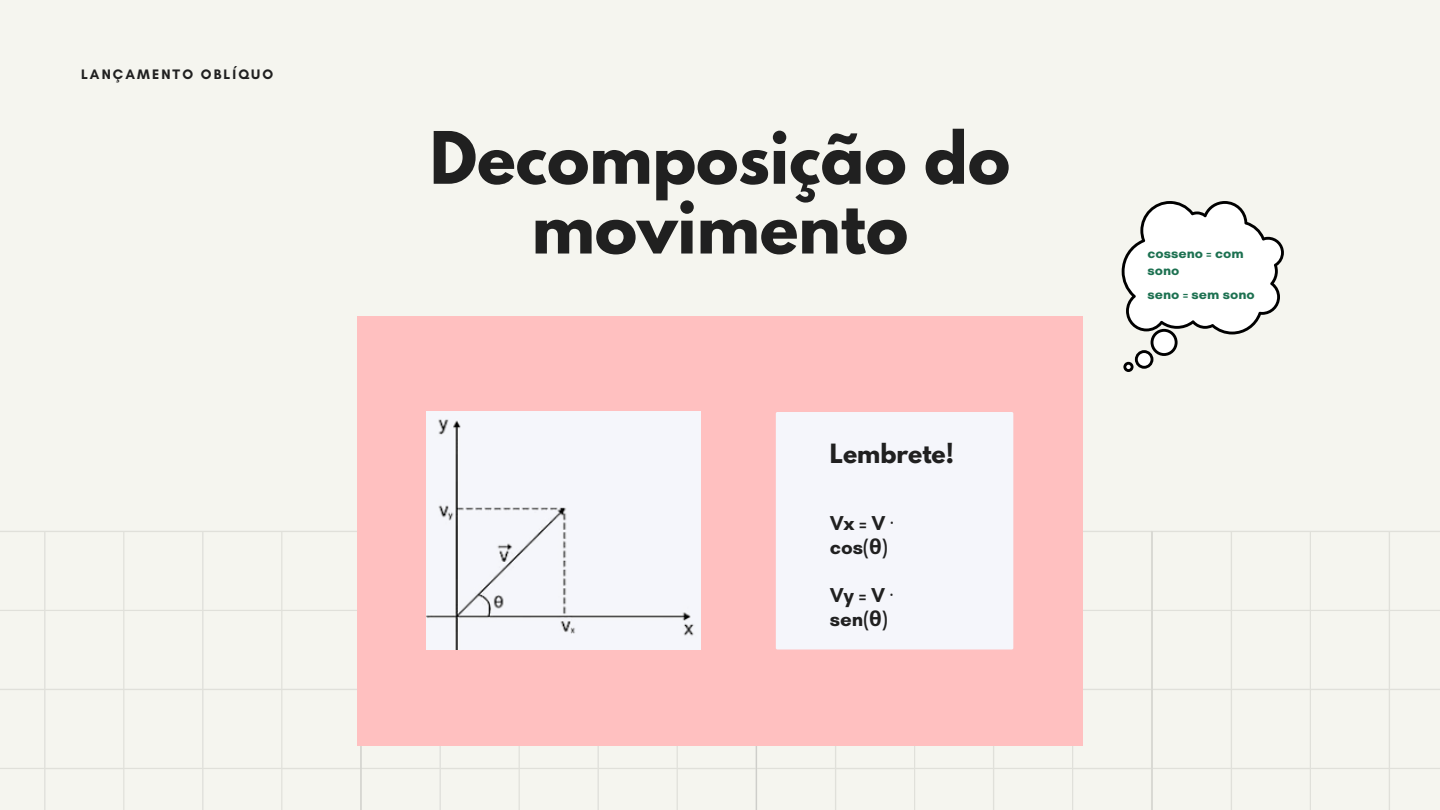
<style>
.page{position:relative;width:1440px;height:810px;background:#f5f5ef}
.page>*{position:absolute;margin:0;border:0;box-sizing:border-box;transform-origin:0 0}
.t1{font:700 64px/69.8px "League Spartan";color:#202020;text-align:center}
.t2{font:700 23.5px "League Spartan";color:#202020}
.t3{font:700 20.5px/24px "Glacial Indifference";color:#202020}
.t4{font:700 14.4px/17.2px "Glacial Indifference";color:#1d7151}
.t5{font:700 14px "Glacial Indifference";letter-spacing:.15em;color:#202020}
.s1{font-family:"Wen Quan Yi Micro Hei";font-weight:400}
.s2{font-family:"Noto Sans"}
</style>
<div class="page">
<svg style="left:0;top:531px;width:360px;height:279px"></svg>
<svg style="left:360px;top:745px;width:396px;height:65px"></svg>
<svg style="left:756px;top:531px;width:396px;height:279px"></svg>
<svg style="left:1152px;top:531px;width:288px;height:279px"></svg>
<div style="left:357px;top:316px;width:726px;height:429px;background:#ffc0c0"></div>
<div style="left:427px;top:412px;width:273px;height:238px;background:#f5f6fb"></div>
<div style="left:776px;top:412px;width:237px;height:238px;background:#f5f6fb"></div>
<svg style="left:1122px;top:201px;width:162px;height:171px"></svg>
<p class="t5" style="left:81px;top:66px;width:194px">LANÇAMENTO OBLÍQUO</p>
<p class="t1" style="left:430px;top:131px;width:582px">Decomposição do movimento</p>
<p class="t2" style="left:830px;top:441px;width:126px">Lembrete!</p>
<p class="t3" style="left:830px;top:511px;width:70px">Vx = V<span class="s1">⋅ </span>cos(<span class="s2">θ</span>)</p>
<p class="t3" style="left:830px;top:583px;width:69px">Vy = V<span class="s1">⋅ </span>sen(<span class="s2">θ</span>)</p>
<p class="t4" style="left:1148px;top:245px;width:97px">cosseno = com sono</p>
<p class="t4" style="left:1148px;top:286px;width:109px">seno = sem sono</p>
</div>
